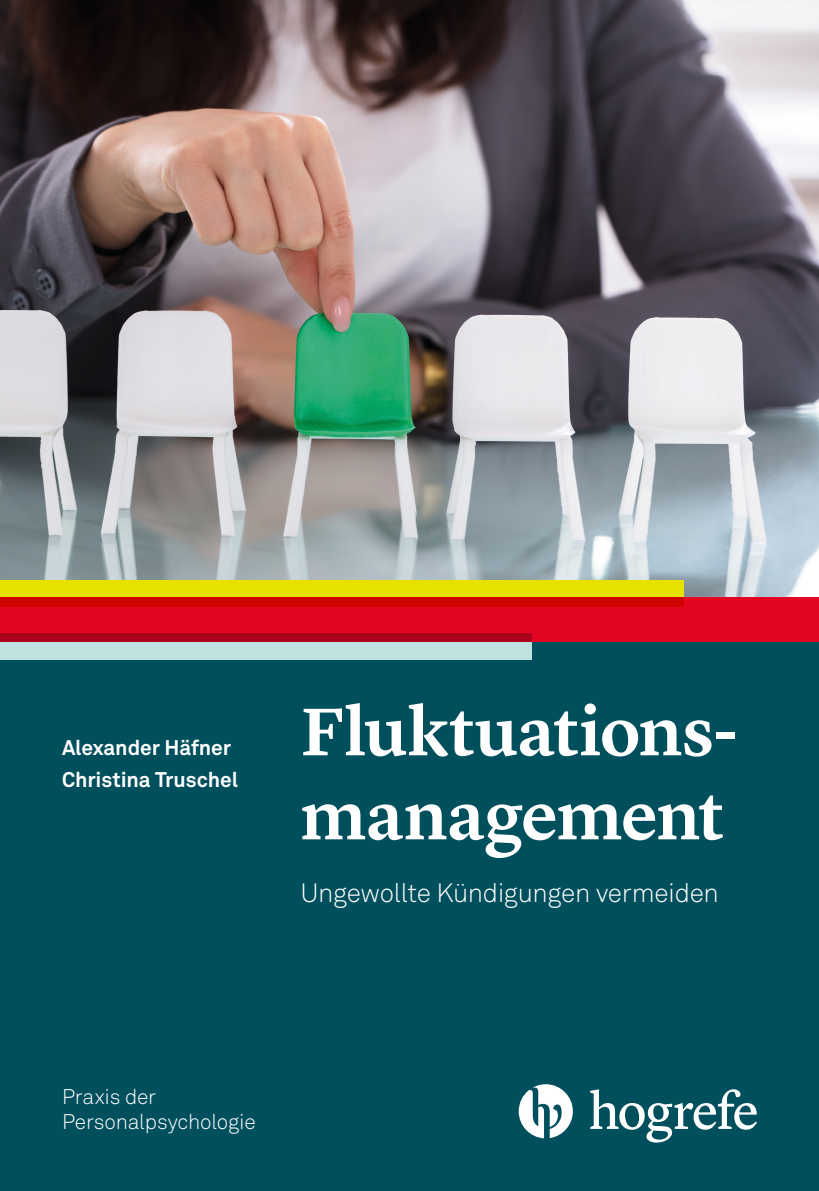
<style>
.page{position:relative;width:819px;height:1191px;background:#fff}
.page>*{position:absolute;margin:0;border:0;box-sizing:border-box;transform-origin:0 0}
.t1{font:600 70px/84px "Lyon Text";letter-spacing:-.015em;color:#fff}
.t2{font:300 26.25px "Akkurat Pro";letter-spacing:-.015em;color:#fff}
.t3{font:700 21px/31.5px "Akkurat Pro";letter-spacing:-.005em;color:#fff}
.t4{font:300 21px/24.5px "Akkurat Pro";letter-spacing:-.01em;color:#fff}
</style>
<div class="page">
<img style="left:0;top:0;width:819px;height:597px">
<div style="left:0;top:629px;width:819px;height:562px;background:#004f5d"></div>
<svg style="left:518px;top:1084px;width:55px;height:54px"></svg>
<svg style="left:590px;top:1089px;width:166px;height:53px"></svg>
<div style="left:0;top:579px;width:683px;height:27px;background:#e8e100"></div>
<div style="left:0;top:633px;width:531px;height:27px;background:#bfe2e0"></div>
<svg style="left:0;top:597px;width:819px;height:45px;background:#d8041b"></svg>
<p class="t3" style="left:62px;top:732px;width:178px">Alexander Häfner<br>Christina Truschel</p>
<h1 class="t1" style="left:300px;top:684px;width:439px">Fluktuations&shy;management</h1>
<p class="t2" style="left:300px;top:877px;width:420px">Ungewollte Kündigungen vermeiden</p>
<p class="t4" style="left:62px;top:1084px;width:195px">Praxis der<br>Personalpsychologie</p>
</div>
